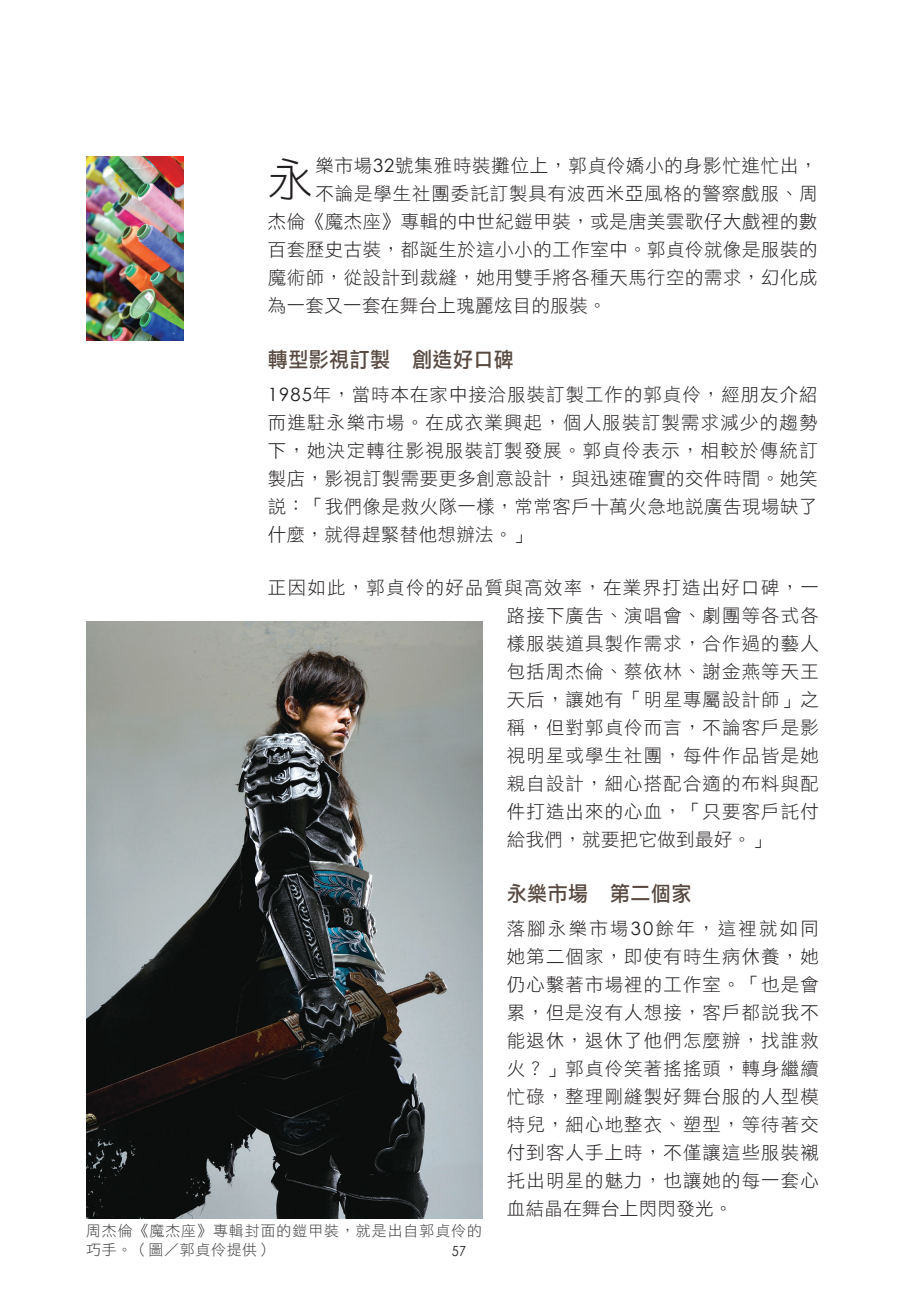
<style>
.page{position:relative;width:918px;height:1290px;background:#fff}
.page>*{position:absolute;margin:0;border:0;box-sizing:border-box;transform-origin:0 0}
.t1{font:46.38px "DF Hei Std W3";color:#231f20}
.t2{font:21px "DF Li Hei Std W5";letter-spacing:.025em;color:#594a41;scale:.95 1}
.t3{font:18.38px/28px "DF Hei Std W3";letter-spacing:.03em;color:#231f20;text-align:justify}
.t4{font:18.38px "DF Hei Std W3";letter-spacing:.055em;color:#231f20}
.t5{font:14.88px/19.2px "DF Hei Std W3";letter-spacing:.065em;color:#3e3e3f}
.t6{font:14px "Century Gothic";color:#231f20;scale:.9 1}
.s1{font-family:"Century Gothic"}
</style>
<div class="page">
<img style="left:86px;top:621px;width:396px;height:597px">
<img style="left:86px;top:156px;width:97px;height:184px">
<h1 class="t1" style="left:268px;top:154px;width:48px">永</h1>
<p class="t3" style="left:315px;top:151px;width:504px">樂市場<span class="s1">32</span>號集雅時裝攤位上，郭貞伶嬌小的身影忙進忙出，</p>
<p class="t4" style="left:315px;top:184px;width:504px">不論是學生社團委託訂製具有波西米亞風格的警察戲服、周</p>
<p class="t3" style="left:268px;top:207px;width:551px">杰倫《魔杰座》專輯的中世紀鎧甲裝，或是唐美雲歌仔大戲裡的數</p>
<p class="t3" style="left:268px;top:235px;width:551px">百套歷史古裝，都誕生於這小小的工作室中。郭貞伶就像是服裝的</p>
<p class="t3" style="left:268px;top:263px;width:551px">魔術師，從設計到裁縫，她用雙手將各種天馬行空的需求，幻化成</p>
<p class="t3" style="left:268px;top:291px;width:340px">為一套又一套在舞台上瑰麗炫目的服裝。</p>
<p class="t2" style="left:268px;top:348px;width:260px">轉型影視訂製 創造好口碑</p>
<p class="t3" style="left:268px;top:380px;width:551px"><span class="s1">1985</span>年，當時本在家中接洽服裝訂製工作的郭貞伶，經朋友介紹而進駐永樂市場。在成衣業興起，個人服裝訂製需求減少的趨勢下，她決定轉往影視服裝訂製發展。郭貞伶表示，相較於傳統訂製店，影視訂製需要更多創意設計，與迅速確實的交件時間。她笑說：「我們像是救火隊一樣，常常客戶十萬火急地說廣告現場缺了什麼，就得趕緊替他想辦法。」</p>
<p class="t3" style="left:507px;top:573px;width:313px;text-indent:-239px">正因如此，郭貞伶的好品質與高效率，在業界打造出好口碑，一路接下廣告、演唱會、劇團等各式各樣服裝道具製作需求，合作過的藝人包括周杰倫、蔡依林、謝金燕等天王天后，讓她有「明星專屬設計師」之稱，但對郭貞伶而言，不論客戶是影視明星或學生社團，每件作品皆是她親自設計，細心搭配合適的布料與配件打造出來的心血，「只要客戶託付給我們，就要把它做到最好。」</p>
<p class="t2" style="left:507px;top:882px;width:196px">永樂市場 第二個家</p>
<p class="t3" style="left:507px;top:914px;width:313px">落腳永樂市場<span class="s1">30</span>餘年，這裡就如同她第二個家，即使有時生病休養，她仍心繫著市場裡的工作室。「也是會累，但是沒有人想接，客戶都說我不能退休，退休了他們怎麼辦，找誰救火？」郭貞伶笑著搖搖頭，轉身繼續忙碌，整理剛縫製好舞台服的人型模特兒，細心地整衣、塑型，等待著交付到客人手上時，不僅讓這些服裝襯托出明星的魅力，也讓她的每一套心血結晶在舞台上閃閃發光。</p>
<p class="t5" style="left:86px;top:1220px;width:397px">周杰倫《魔杰座》專輯封面的鎧甲裝，就是出自郭貞伶的巧手。（圖／郭貞伶提供）</p>
<p class="t6" style="left:452px;top:1242px;width:18px">57</p>
</div>
